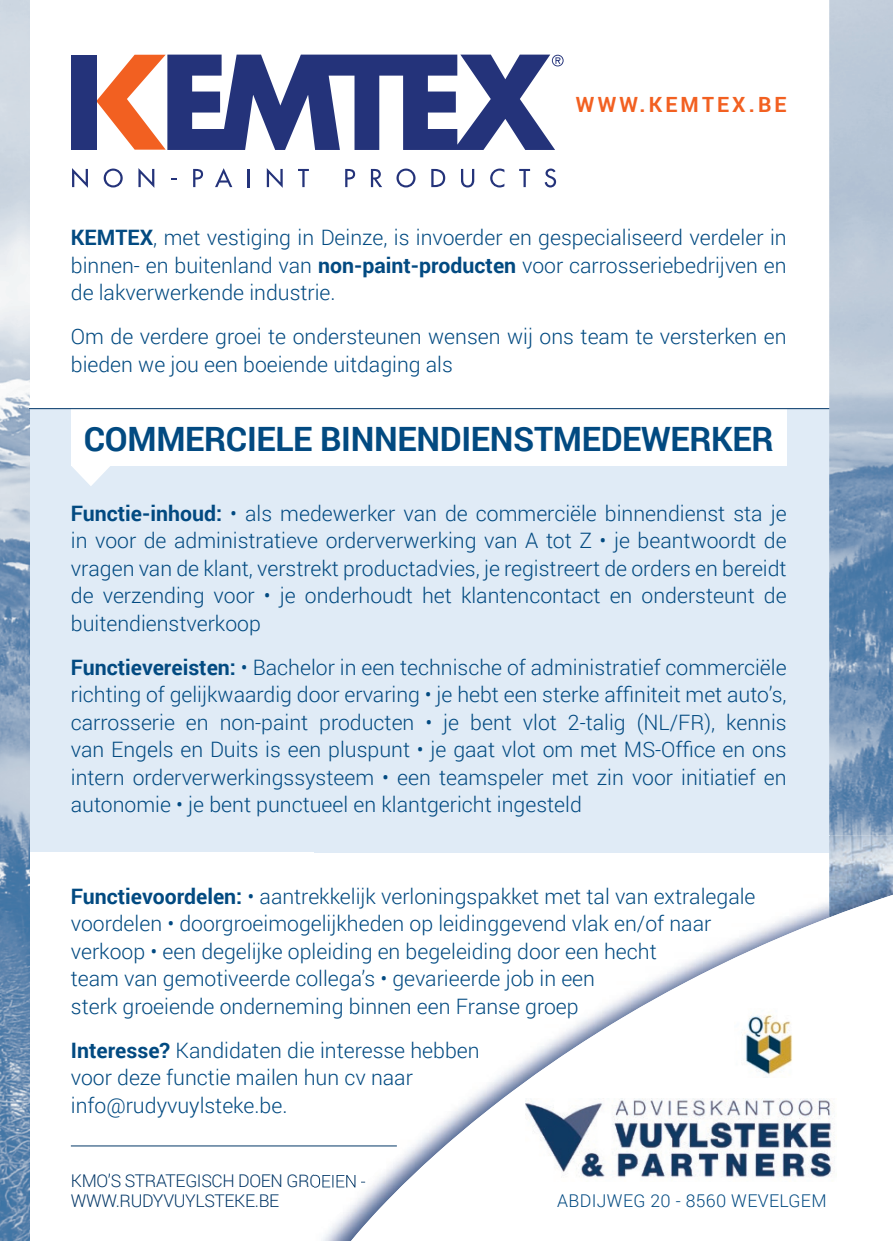
<style>
.page{position:relative;width:893px;height:1241px;background:#fff}
.page>*{position:absolute;margin:0;border:0;box-sizing:border-box;transform-origin:0 0}
.t1{font:700 33.5px "Roboto";letter-spacing:-.01em;color:#024a81}
.t2{font:300 21.25px/27.5px "Roboto";color:#024a81;text-align:justify}
.t3{font:700 21px "Roboto";letter-spacing:.15em;color:#f26021}
.t4{font:300 17.5px/19.5px "Roboto";letter-spacing:-.02em;color:#033767}
.t5{font:300 17.5px "Roboto";letter-spacing:.02em;color:#024a81}
.s1{font-weight:700}
</style>
<div class="page">
<div style="left:3px;top:408px;width:829px;height:444px;background:#e0ebf6"></div>
<img style="left:1px;top:0;width:28px;height:1240px">
<div style="left:71px;top:409px;width:716px;height:56px;background:#fff"></div>
<svg style="left:71px;top:465px;width:40px;height:21px"></svg>
<hr style="left:29px;top:408px;width:806px;height:1px;background:#033767">
<img style="left:829px;top:0;width:64px;height:846px">
<img style="left:315px;top:1174px;width:32px;height:13px">
<svg style="left:347px;top:846px;width:546px;height:394px"></svg>
<img style="left:526px;top:1098px;width:310px;height:83px">
<img style="left:734px;top:1008px;width:70px;height:69px">
<hr style="left:71px;top:1145px;width:326px;height:1px;background:#033767">
<svg style="left:72px;top:168px;width:16px;height:20px"></svg>
<svg style="left:104px;top:168px;width:19px;height:19px"></svg>
<svg style="left:138px;top:168px;width:16px;height:20px"></svg>
<svg style="left:193px;top:169px;width:10px;height:18px"></svg>
<svg style="left:215px;top:168px;width:17px;height:19px"></svg>
<svg style="left:248px;top:169px;width:2px;height:18px"></svg>
<svg style="left:267px;top:168px;width:16px;height:20px"></svg>
<svg style="left:298px;top:169px;width:11px;height:18px"></svg>
<svg style="left:345px;top:169px;width:10px;height:18px"></svg>
<svg style="left:371px;top:169px;width:11px;height:18px"></svg>
<svg style="left:396px;top:168px;width:19px;height:19px"></svg>
<svg style="left:431px;top:169px;width:14px;height:18px"></svg>
<svg style="left:461px;top:169px;width:13px;height:18px"></svg>
<svg style="left:490px;top:168px;width:14px;height:19px"></svg>
<svg style="left:519px;top:169px;width:11px;height:18px"></svg>
<svg style="left:545px;top:168px;width:11px;height:19px"></svg>
<div style="left:71px;top:55px;width:25px;height:94px;background:#24337a"></div>
<svg style="left:96px;top:55px;width:468px;height:95px"></svg>
<p class="t3" style="left:576px;top:90px;width:212px">WWW.KEMTEX.BE</p>
<p class="t2" style="left:71px;top:223px;width:717px"><span class="s1">KEMTEX</span>, met vestiging in Deinze, is invoerder en gespecialiseerd verdeler in binnen- en buitenland van <span class="s1">non-paint-producten</span> voor carrosseriebedrijven en de lakverwerkende industrie.</p>
<p class="t2" style="left:71px;top:322px;width:717px">Om de verdere groei te ondersteunen wensen wij ons team te versterken en bieden we jou een boeiende uitdaging als</p>
<h1 class="t1" style="left:84px;top:415px;width:691px">COMMERCIELE BINNENDIENSTMEDEWERKER</h1>
<p class="t2" style="left:71px;top:498px;width:717px"><span class="s1">Functie-inhoud:</span> • als medewerker van de commerciële binnendienst sta je in voor de administratieve orderverwerking van A tot Z • je beantwoordt de vragen van de klant, verstrekt productadvies, je registreert de orders en bereidt de verzending voor • je onderhoudt het klantencontact en ondersteunt de buitendienstverkoop</p>
<p class="t2" style="left:71px;top:652px;width:717px"><span class="s1">Functievereisten:</span> • Bachelor in een technische of administratief commerciële richting of gelijkwaardig door ervaring • je hebt een sterke affiniteit met auto’s, carrosserie en non-paint producten • je bent vlot 2-talig (NL/FR), kennis van Engels en Duits is een pluspunt • je gaat vlot om met MS-Office en ons intern orderverwerkingssysteem • een teamspeler met zin voor initiatief en autonomie • je bent punctueel en klantgericht ingesteld</p>
<p class="t2" style="left:71px;top:881px;width:686px;text-align:left"><span class="s1">Functievoordelen:</span> • aantrekkelijk verloningspakket met tal van extralegale voordelen • doorgroeimogelijkheden op leidinggevend vlak en/of naar verkoop • een degelijke opleiding en begeleiding door een hecht<br>team van gemotiveerde collega’s • gevarieerde job in een<br>sterk groeiende onderneming binnen een Franse groep</p>
<p class="t2" style="left:71px;top:1035px;width:410px;text-align:left"><span class="s1">Interesse?</span> Kandidaten die interesse hebben voor deze functie mailen hun cv naar info@rudyvuylsteke.be.</p>
<p class="t4" style="left:71px;top:1170px;width:296px">KMO’S STRATEGISCH DOEN GROEIEN -<br>WWW.RUDYVUYLSTEKE.BE</p>
<p class="t5" style="left:557px;top:1188px;width:271px">ABDIJWEG 20 - 8560 WEVELGEM</p>
</div>
